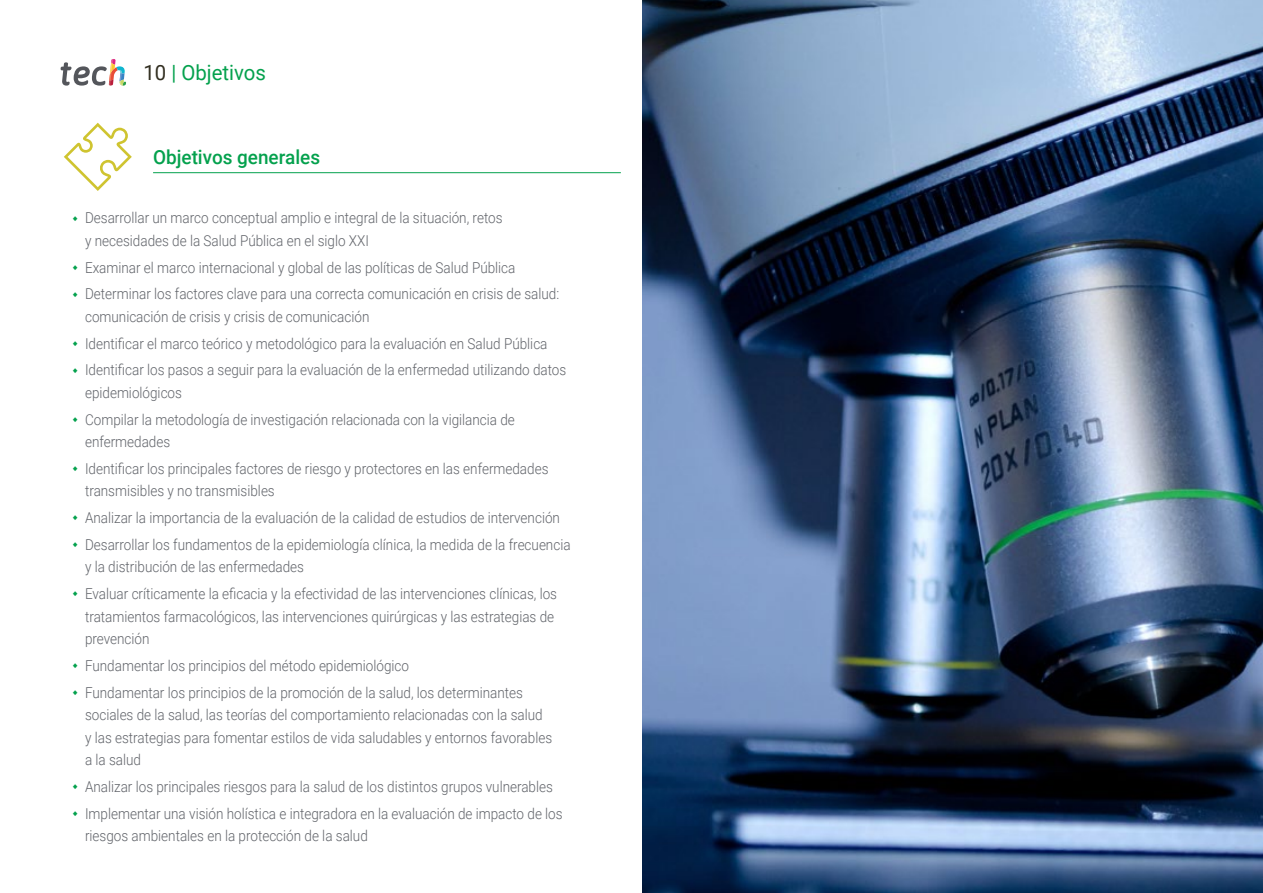
<style>
.page{position:relative;width:1263px;height:893px;background:#fff}
.page>*{position:absolute;margin:0;border:0;box-sizing:border-box;transform-origin:0 0}
.t1{font:21px "Roboto";color:#04a14d}
.t2{font:500 19.5px "Roboto";color:#04a14d}
.t3{font:300 15px/26.7px "Roboto";color:#61646a;scale:.9 1}
.s1{color:#312e20}
</style>
<div class="page">
<hr style="left:153px;top:172px;width:468px;height:1px;background:#04a14d">
<svg style="left:64px;top:123px;width:68px;height:68px"></svg>
<img style="left:642px;top:0;width:621px;height:893px">
<svg style="left:61px;top:59px;width:65px;height:27px"></svg>
<h1 class="t1" style="left:144px;top:57px;width:124px"><span class="s1">10</span> | Objetivos</h1>
<h2 class="t2" style="left:153px;top:144px;width:169px">Objetivos generales</h2>
<p class="t3" style="left:85px;top:206px;width:465px;line-height:22.5px">Desarrollar un marco conceptual amplio e integral de la situación, retos y necesidades de la Salud Pública en el siglo XXI</p>
<p class="t3" style="left:85px;top:253px;width:528px">Examinar el marco internacional y global de las políticas de Salud Pública<br>Determinar los factores clave para una correcta comunicación en crisis de salud:</p>
<p class="t3" style="left:85px;top:303px;width:536px">comunicación de crisis y crisis de comunicación<br>Identificar el marco teórico y metodológico para la evaluación en Salud Pública<br>Identificar los pasos a seguir para la evaluación de la enfermedad utilizando datos</p>
<p class="t3" style="left:85px;top:379px;width:479px">epidemiológicos<br>Compilar la metodología de investigación relacionada con la vigilancia de</p>
<p class="t3" style="left:85px;top:428px;width:516px">enfermedades<br>Identificar los principales factores de riesgo y protectores en las enfermedades</p>
<p class="t3" style="left:85px;top:477px;width:541px">transmisibles y no transmisibles<br>Analizar la importancia de la evaluación de la calidad de estudios de intervención<br>Desarrollar los fundamentos de la epidemiología clínica, la medida de la frecuencia</p>
<p class="t3" style="left:85px;top:553px;width:526px">y la distribución de las enfermedades<br>Evaluar críticamente la eficacia y la efectividad de las intervenciones clínicas, los</p>
<p class="t3" style="left:85px;top:605px;width:523px;line-height:22.5px">tratamientos farmacológicos, las intervenciones quirúrgicas y las estrategias de prevención</p>
<p class="t3" style="left:85px;top:652px;width:488px">Fundamentar los principios del método epidemiológico<br>Fundamentar los principios de la promoción de la salud, los determinantes</p>
<p class="t3" style="left:85px;top:703px;width:520px;line-height:22.5px">sociales de la salud, las teorías del comportamiento relacionadas con la salud y las estrategias para fomentar estilos de vida saludables y entornos favorables a la salud</p>
<p class="t3" style="left:85px;top:773px;width:532px">Analizar los principales riesgos para la salud de los distintos grupos vulnerables<br>Implementar una visión holística e integradora en la evaluación de impacto de los</p>
<p class="t3" style="left:85px;top:822px;width:316px">riesgos ambientales en la protección de la salud</p>
</div>
